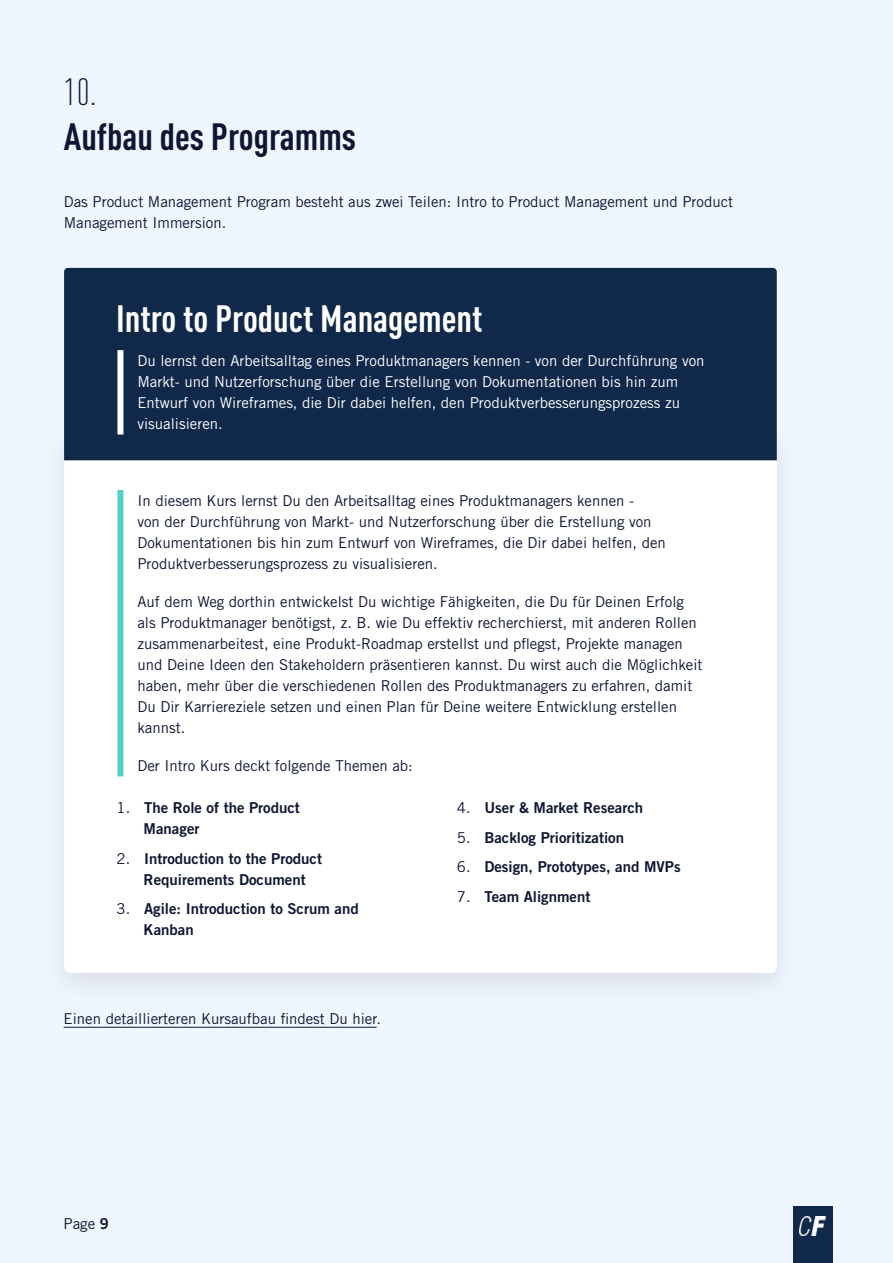
<style>
.page{position:relative;width:893px;height:1263px;background:#f0f6ff}
.page>*{position:absolute;margin:0;border:0;box-sizing:border-box;transform-origin:0 0}
.t1{font:700 condensed 37.5px "DIN Pro";color:#fff}
.t2{font:700 condensed 37.5px "DIN Pro";color:#0e1633}
.t3{font:300 condensed 37.5px "DIN Pro";color:#0e1633}
.t4{font:15px/21px "Trade Gothic LT Std";color:#0e1633}
.t5{font:15px/21px "Trade Gothic LT Std";color:#fff}
.t6{font:15px/21px "Trade Gothic LT Std Bd 2";color:#0e1633}
.s1{font-family:"Trade Gothic LT Std"}
.s2{font-family:"Trade Gothic LT Std Bd 2"}
</style>
<div class="page">
<hr style="left:64px;top:1027px;width:313px;height:1px;background:#0e1633">
<div style="left:40px;top:421px;width:761px;height:584px;background:#ecf2fb"></div>
<div style="left:64px;top:436px;width:713px;height:537px;background:#fff;border-radius:6px"></div>
<div style="left:64px;top:268px;width:713px;height:192px;background:#10284a"></div>
<div style="left:117px;top:353px;width:6px;height:78px;background:#fff"></div>
<div style="left:117px;top:493px;width:6px;height:280px;background:#54d0c6"></div>
<svg style="left:793px;top:1206px;width:39px;height:39px;background:#2f4461"></svg>
<div style="left:793px;top:1245px;width:39px;height:18px;background:#10284a"></div>
<h1 class="t3" style="left:64px;top:65px;width:34px">10.</h1>
<h1 class="t2" style="left:64px;top:108px;width:294px">Aufbau des Programms</h1>
<p class="t4" style="left:64px;top:191px;width:671px">Das Product Management Program besteht aus zwei Teilen: Intro to Product Management und Product<br>Management Immersion.</p>
<h1 class="t1" style="left:116px;top:290px;width:368px">Intro to Product Management</h1>
<p class="t5" style="left:137px;top:350px;width:569px">Du lernst den Arbeitsalltag eines Produktmanagers kennen - von der Durchführung von Markt- und Nutzerforschung über die Erstellung von Dokumentationen bis hin zum Entwurf von Wireframes, die Dir dabei helfen, den Produktverbesserungsprozess zu visualisieren.</p>
<p class="t4" style="left:137px;top:489px;width:530px">In diesem Kurs lernst Du den Arbeitsalltag eines Produktmanagers kennen -<br>von der Durchführung von Markt- und Nutzerforschung über die Erstellung von Dokumentationen bis hin zum Entwurf von Wireframes, die Dir dabei helfen, den Produktverbesserungsprozess zu visualisieren.</p>
<p class="t4" style="left:137px;top:590px;width:567px">Auf dem Weg dorthin entwickelst Du wichtige Fähigkeiten, die Du für Deinen Erfolg als Produktmanager benötigst, z. B. wie Du effektiv recherchierst, mit anderen Rollen zusammenarbeitest, eine Produkt-Roadmap erstellst und pflegst, Projekte managen und Deine Ideen den Stakeholdern präsentieren kannst. Du wirst auch die Möglichkeit haben, mehr über die verschiedenen Rollen des Produktmanagers zu erfahren, damit Du Dir Karriereziele setzen und einen Plan für Deine weitere Entwicklung erstellen kannst.</p>
<p class="t4" style="left:137px;top:754px;width:277px">Der Intro Kurs deckt folgende Themen ab:</p>
<p class="t6" style="left:144px;top:797px;width:158px;text-indent:-27px"><span class="s1">1.</span> The Role of the Product<br>Manager</p>
<p class="t6" style="left:144px;top:848px;width:180px;text-indent:-27px"><span class="s1">2.</span> Introduction to the Product<br>Requirements Document</p>
<p class="t6" style="left:144px;top:898px;width:217px;text-indent:-27px"><span class="s1">3.</span> Agile: Introduction to Scrum and<br>Kanban</p>
<p class="t4" style="left:64px;top:1008px;width:319px">Einen detaillierteren Kursaufbau findest Du hier.</p>
<p class="t4" style="left:64px;top:1213px;width:47px">Page <span class="s2">9</span></p>
<p class="t6" style="left:457px;top:797px;width:188px"><span class="s1">4.</span> User &amp; Market Research</p>
<p class="t6" style="left:457px;top:827px;width:169px"><span class="s1">5.</span> Backlog Prioritization</p>
<p class="t6" style="left:457px;top:856px;width:225px"><span class="s1">6.</span> Design, Prototypes, and MVPs</p>
<p class="t6" style="left:457px;top:886px;width:135px"><span class="s1">7.</span> Team Alignment</p>
</div>
